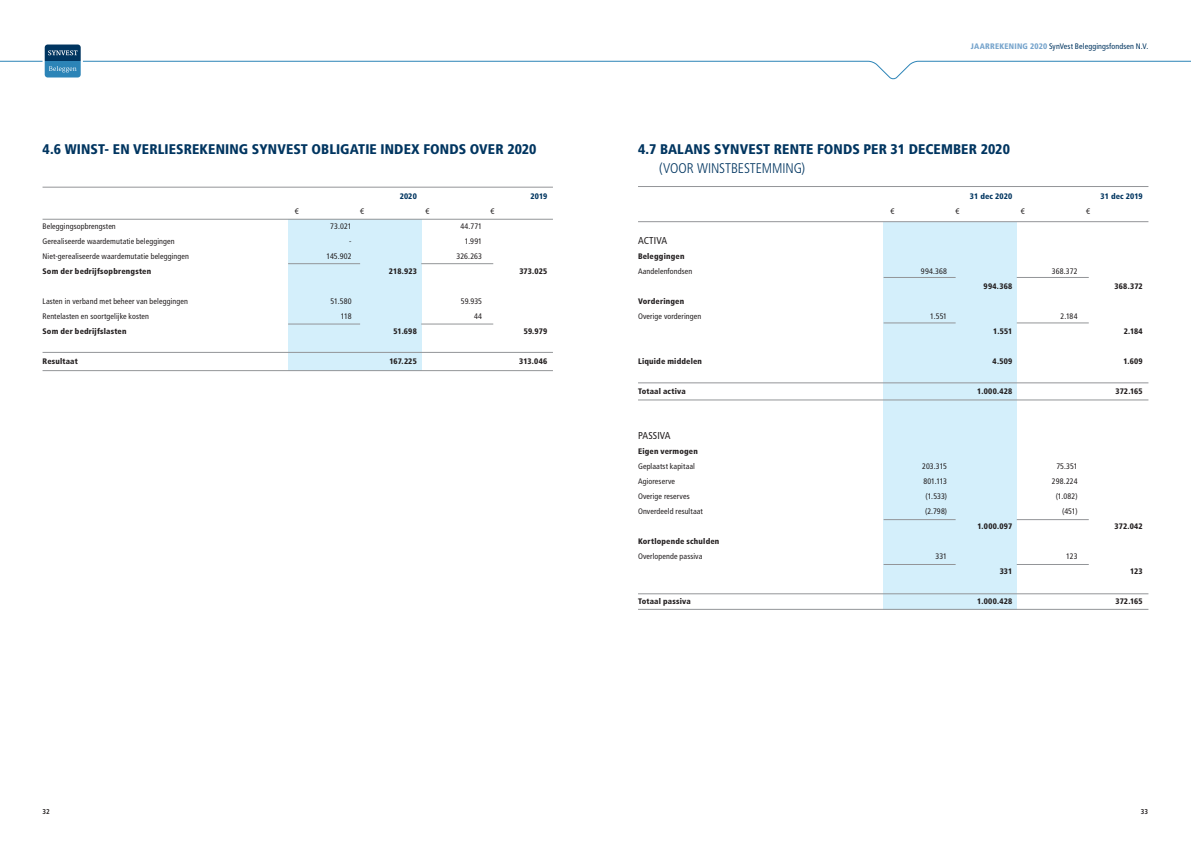
<style>
.page{position:relative;width:1191px;height:842px;background:#fff}
.page>*{position:absolute;margin:0;border:0;box-sizing:border-box;transform-origin:0 0}
.Broodtekst{font:900 condensed 14px "Frutiger LT Std";letter-spacing:.005em;color:#003560}
.Broodtekst-2{font:300 condensed 14px "Frutiger LT Std";letter-spacing:-.005em;color:#003560}
.Broodtekst-3{font:condensed 10px "Frutiger LT Std";letter-spacing:.005em;color:#231f20}
.Broodtekst-4{font:condensed 8px "Frutiger LT Std";letter-spacing:.015em;color:#231f20}
.Broodtekst-5{font:900 condensed 8px "Frutiger LT Std";letter-spacing:.025em;color:#231f20}
.t1{font:condensed 8px "Frutiger LT Std";letter-spacing:.015em;color:#003560}
.Broodtekst-6{font:900 condensed 8px "Frutiger LT Std";letter-spacing:.02em;color:#003560}
.t2{font:700 condensed 7px "Frutiger LT Std";color:#231f20}
.s1{font-weight:900;color:#76a4cc}
</style>
<div class="page">
<svg style="left:43px;top:42px;width:40px;height:38px"></svg>
<svg style="left:0;top:45px;width:1191px;height:35px"></svg>
<hr style="left:43px;top:187px;width:510px;height:1px;background:#939598">
<div style="left:288px;top:219px;width:133px;height:151px;background:#d4effb"></div>
<hr style="left:288px;top:324px;width:72px;height:1px;background:#939598">
<hr style="left:288px;top:263px;width:72px;height:1px;background:#939598">
<hr style="left:421px;top:324px;width:72px;height:1px;background:#939598">
<hr style="left:421px;top:263px;width:72px;height:1px;background:#939598">
<hr style="left:43px;top:352px;width:510px;height:1px;background:#939598">
<hr style="left:43px;top:370px;width:510px;height:1px;background:#939598">
<hr style="left:43px;top:219px;width:510px;height:1px;background:#939598">
<hr style="left:638px;top:186px;width:510px;height:1px;background:#939598">
<div style="left:883px;top:222px;width:133px;height:387px;background:#d4effb"></div>
<hr style="left:883px;top:323px;width:72px;height:1px;background:#939598">
<hr style="left:883px;top:277px;width:72px;height:1px;background:#939598">
<hr style="left:883px;top:519px;width:72px;height:1px;background:#939598">
<hr style="left:883px;top:564px;width:72px;height:1px;background:#939598">
<hr style="left:1016px;top:323px;width:72px;height:1px;background:#939598">
<hr style="left:1016px;top:277px;width:72px;height:1px;background:#939598">
<hr style="left:1016px;top:519px;width:72px;height:1px;background:#939598">
<hr style="left:1016px;top:564px;width:72px;height:1px;background:#939598">
<hr style="left:638px;top:400px;width:510px;height:1px;background:#939598">
<hr style="left:638px;top:383px;width:510px;height:1px;background:#939598">
<hr style="left:638px;top:609px;width:510px;height:1px;background:#939598">
<hr style="left:638px;top:594px;width:510px;height:1px;background:#939598">
<hr style="left:638px;top:221px;width:510px;height:1px;background:#939598">
<p class="Broodtekst" style="left:43px;top:141px;width:495px">4.6 WINST- EN VERLIESREKENING SYNVEST OBLIGATIE INDEX FONDS OVER 2020</p>
<p class="Broodtekst-4" style="left:43px;top:222px;width:75px">Beleggingsopbrengsten</p>
<p class="Broodtekst-4" style="left:43px;top:237px;width:134px">Gerealiseerde waardemutatie beleggingen</p>
<p class="Broodtekst-4" style="left:43px;top:252px;width:148px">Niet-gerealiseerde waardemutatie beleggingen</p>
<p class="Broodtekst-5" style="left:43px;top:266px;width:110px">Som der bedrijfsopbrengsten</p>
<p class="Broodtekst-4" style="left:43px;top:297px;width:147px">Lasten in verband met beheer van beleggingen</p>
<p class="Broodtekst-4" style="left:43px;top:312px;width:108px">Rentelasten en soortgelijke kosten</p>
<p class="Broodtekst-5" style="left:43px;top:326px;width:86px">Som der bedrijfslasten</p>
<p class="Broodtekst-5" style="left:43px;top:356px;width:37px">Resultaat</p>
<p class="Broodtekst-4" style="left:295px;top:207px;width:5px">€</p>
<p class="Broodtekst-4" style="left:330px;top:222px;width:23px">73.021</p>
<p class="Broodtekst-4" style="left:349px;top:237px;width:4px">-</p>
<p class="Broodtekst-4" style="left:326px;top:252px;width:27px">145.902</p>
<p class="Broodtekst-4" style="left:330px;top:297px;width:23px">51.580</p>
<p class="Broodtekst-4" style="left:341px;top:312px;width:12px">118</p>
<p class="Broodtekst-6" style="left:400px;top:191px;width:19px">2020</p>
<p class="Broodtekst-4" style="left:360px;top:207px;width:5px">€</p>
<p class="Broodtekst-4" style="left:425px;top:207px;width:5px">€</p>
<p class="Broodtekst-4" style="left:490px;top:207px;width:5px">€</p>
<p class="Broodtekst-5" style="left:389px;top:266px;width:29px">218.923</p>
<p class="Broodtekst-5" style="left:393px;top:326px;width:25px">51.698</p>
<p class="Broodtekst-5" style="left:389px;top:356px;width:29px">167.225</p>
<p class="Broodtekst-4" style="left:460px;top:222px;width:23px">44.771</p>
<p class="Broodtekst-4" style="left:465px;top:237px;width:19px">1.991</p>
<p class="Broodtekst-4" style="left:456px;top:252px;width:27px">326.263</p>
<p class="Broodtekst-4" style="left:461px;top:297px;width:23px">59.935</p>
<p class="Broodtekst-4" style="left:474px;top:312px;width:10px">44</p>
<p class="Broodtekst-6" style="left:530px;top:191px;width:18px">2019</p>
<p class="Broodtekst-5" style="left:519px;top:266px;width:29px">373.025</p>
<p class="Broodtekst-5" style="left:524px;top:326px;width:25px">59.979</p>
<p class="Broodtekst-5" style="left:519px;top:356px;width:29px">313.046</p>
<p class="t1" style="left:971px;top:42px;width:179px"><span class="s1">JAARREKENING 2020</span> SynVest Beleggingsfondsen N.V.</p>
<p class="Broodtekst" style="left:638px;top:141px;width:373px">4.7 BALANS SYNVEST RENTE FONDS PER 31 DECEMBER 2020</p>
<p class="Broodtekst-2" style="left:659px;top:160px;width:147px">(VOOR WINSTBESTEMMING)</p>
<p class="Broodtekst-3" style="left:638px;top:235px;width:31px">ACTIVA</p>
<p class="Broodtekst-5" style="left:638px;top:251px;width:48px">Beleggingen</p>
<p class="Broodtekst-4" style="left:638px;top:267px;width:56px">Aandelenfondsen</p>
<p class="Broodtekst-5" style="left:638px;top:296px;width:48px">Vorderingen</p>
<p class="Broodtekst-4" style="left:638px;top:312px;width:65px">Overige vorderingen</p>
<p class="Broodtekst-5" style="left:638px;top:356px;width:66px">Liquide middelen</p>
<p class="Broodtekst-5" style="left:638px;top:386px;width:49px">Totaal activa</p>
<p class="Broodtekst-3" style="left:638px;top:430px;width:34px">PASSIVA</p>
<p class="Broodtekst-5" style="left:638px;top:446px;width:61px">Eigen vermogen</p>
<p class="Broodtekst-4" style="left:638px;top:462px;width:58px">Geplaatst kapitaal</p>
<p class="Broodtekst-4" style="left:638px;top:477px;width:39px">Agioreserve</p>
<p class="Broodtekst-4" style="left:638px;top:492px;width:53px">Overige reserves</p>
<p class="Broodtekst-4" style="left:638px;top:507px;width:66px">Onverdeeld resultaat</p>
<p class="Broodtekst-5" style="left:638px;top:536px;width:83px">Kortlopende schulden</p>
<p class="Broodtekst-4" style="left:638px;top:552px;width:66px">Overlopende passiva</p>
<p class="Broodtekst-5" style="left:638px;top:596px;width:54px">Totaal passiva</p>
<p class="Broodtekst-4" style="left:890px;top:207px;width:5px">€</p>
<p class="Broodtekst-6" style="left:969px;top:191px;width:44px">31 dec 2020</p>
<p class="Broodtekst-4" style="left:955px;top:207px;width:5px">€</p>
<p class="Broodtekst-4" style="left:1020px;top:207px;width:5px">€</p>
<p class="Broodtekst-4" style="left:1086px;top:207px;width:5px">€</p>
<p class="Broodtekst-6" style="left:1100px;top:191px;width:44px">31 dec 2019</p>
<p class="Broodtekst-4" style="left:921px;top:267px;width:28px">994.368</p>
<p class="Broodtekst-4" style="left:930px;top:312px;width:18px">1.551</p>
<p class="Broodtekst-5" style="left:983px;top:281px;width:30px">994.368</p>
<p class="Broodtekst-5" style="left:993px;top:326px;width:21px">1.551</p>
<p class="Broodtekst-5" style="left:992px;top:356px;width:21px">4.509</p>
<p class="Broodtekst-5" style="left:977px;top:386px;width:37px">1.000.428</p>
<p class="Broodtekst-4" style="left:1051px;top:267px;width:27px">368.372</p>
<p class="Broodtekst-4" style="left:1060px;top:312px;width:18px">2.184</p>
<p class="Broodtekst-5" style="left:1114px;top:281px;width:30px">368.372</p>
<p class="Broodtekst-5" style="left:1123px;top:326px;width:21px">2.184</p>
<p class="Broodtekst-5" style="left:1123px;top:356px;width:21px">1.609</p>
<p class="Broodtekst-5" style="left:1115px;top:386px;width:29px">372.165</p>
<p class="Broodtekst-4" style="left:922px;top:462px;width:26px">203.315</p>
<p class="Broodtekst-4" style="left:923px;top:477px;width:25px">801.113</p>
<p class="Broodtekst-4" style="left:925px;top:492px;width:23px">(1.533)</p>
<p class="Broodtekst-4" style="left:925px;top:507px;width:24px">(2.798)</p>
<p class="Broodtekst-4" style="left:935px;top:552px;width:13px">331</p>
<p class="Broodtekst-5" style="left:977px;top:521px;width:36px">1.000.097</p>
<p class="Broodtekst-5" style="left:999px;top:566px;width:14px">331</p>
<p class="Broodtekst-5" style="left:977px;top:596px;width:37px">1.000.428</p>
<p class="Broodtekst-4" style="left:1056px;top:462px;width:23px">75.351</p>
<p class="Broodtekst-4" style="left:1052px;top:477px;width:27px">298.224</p>
<p class="Broodtekst-4" style="left:1055px;top:492px;width:23px">(1.082)</p>
<p class="Broodtekst-4" style="left:1062px;top:507px;width:17px">(451)</p>
<p class="Broodtekst-4" style="left:1066px;top:552px;width:13px">123</p>
<p class="Broodtekst-5" style="left:1114px;top:521px;width:30px">372.042</p>
<p class="Broodtekst-5" style="left:1130px;top:566px;width:14px">123</p>
<p class="Broodtekst-5" style="left:1115px;top:596px;width:29px">372.165</p>
<p class="t2" style="left:43px;top:807px;width:9px">32</p>
<p class="t2" style="left:1140px;top:807px;width:9px">33</p>
</div>
